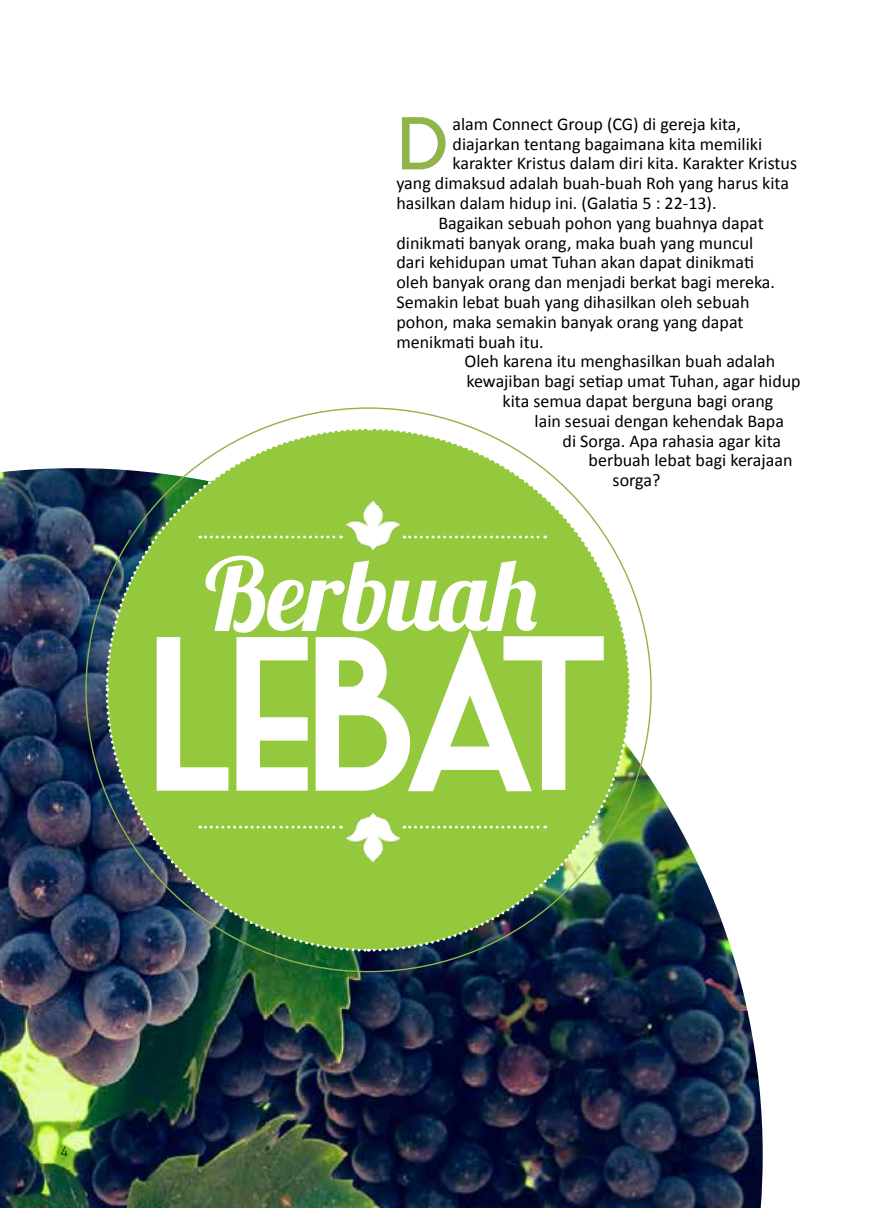
<style>
.page{position:relative;width:874px;height:1208px;background:#fff}
.page>*{position:absolute;margin:0;border:0;box-sizing:border-box;transform-origin:0 0}
.t1{font:213.8px "Market Deco";letter-spacing:-.105em;color:#fff}
.t2{font:100.6px "Lobster 1.3";color:#fff}
.t3{font:74.6px "Cassannet";color:#91b44a}
.t4{font:18px "Calibri";color:#000}
.t5{font:300 14px "DIN Alternate";color:#000}
</style>
<div class="page">
<img style="left:0;top:468px;width:762px;height:740px">
<svg style="left:371px;top:689px;width:261px;height:264px"></svg>
<svg style="left:368px;top:426px;width:264px;height:261px"></svg>
<svg style="left:104px;top:426px;width:261px;height:263px"></svg>
<svg style="left:104px;top:692px;width:264px;height:261px"></svg>
<img style="left:335px;top:487px;width:74px;height:72px">
<img style="left:335px;top:803px;width:74px;height:72px">
<svg style="left:200px;top:535px;width:141px;height:3px"></svg>
<svg style="left:404px;top:535px;width:141px;height:3px"></svg>
<svg style="left:200px;top:825px;width:141px;height:3px"></svg>
<svg style="left:404px;top:825px;width:141px;height:3px"></svg>
<h3 class="t3" style="left:396px;top:99px;width:53px">D</h3>
<p class="t4" style="left:452px;top:112px;width:290px">alam Connect Group (CG) di gereja kita,</p>
<p class="t4" style="left:452px;top:132px;width:311px">diajarkan tentang bagaimana kita memiliki</p>
<p class="t4" style="left:452px;top:152px;width:346px">karakter Kristus dalam diri kita. Karakter Kristus</p>
<p class="t4" style="left:396px;top:172px;width:394px">yang dimaksud adalah buah-buah Roh yang harus kita</p>
<p class="t4" style="left:396px;top:192px;width:321px">hasilkan dalam hidup ini. (Galatia 5 : 22-13).</p>
<p class="t4" style="left:438px;top:211px;width:327px">Bagaikan sebuah pohon yang buahnya dapat</p>
<p class="t4" style="left:396px;top:231px;width:358px">dinikmati banyak orang, maka buah yang muncul</p>
<p class="t4" style="left:396px;top:251px;width:359px">dari kehidupan umat Tuhan akan dapat dinikmati</p>
<p class="t4" style="left:396px;top:271px;width:380px">oleh banyak orang dan menjadi berkat bagi mereka.</p>
<p class="t4" style="left:396px;top:291px;width:354px">Semakin lebat buah yang dihasilkan oleh sebuah</p>
<p class="t4" style="left:396px;top:310px;width:348px">pohon, maka semakin banyak orang yang dapat</p>
<p class="t4" style="left:396px;top:330px;width:149px">menikmati buah itu.</p>
<p class="t4" style="left:464px;top:350px;width:312px">Oleh karena itu menghasilkan buah adalah</p>
<p class="t4" style="left:466px;top:370px;width:335px">kewajiban bagi setiap umat Tuhan, agar hidup</p>
<p class="t4" style="left:502px;top:390px;width:272px">kita semua dapat berguna bagi orang</p>
<p class="t4" style="left:534px;top:409px;width:251px">lain sesuai dengan kehendak Bapa</p>
<p class="t4" style="left:562px;top:429px;width:220px">di Sorga. Apa rahasia agar kita</p>
<p class="t4" style="left:588px;top:449px;width:205px">berbuah lebat bagi kerajaan</p>
<p class="t4" style="left:612px;top:469px;width:49px">sorga?</p>
<h2 class="t2" style="left:205px;top:530px;width:337px">Berbuah</h2>
<h1 class="t1" style="left:144px;top:596px;width:473px">Lebat</h1>
<p class="t5" style="left:61px;top:1141px;width:9px">4</p>
</div>
